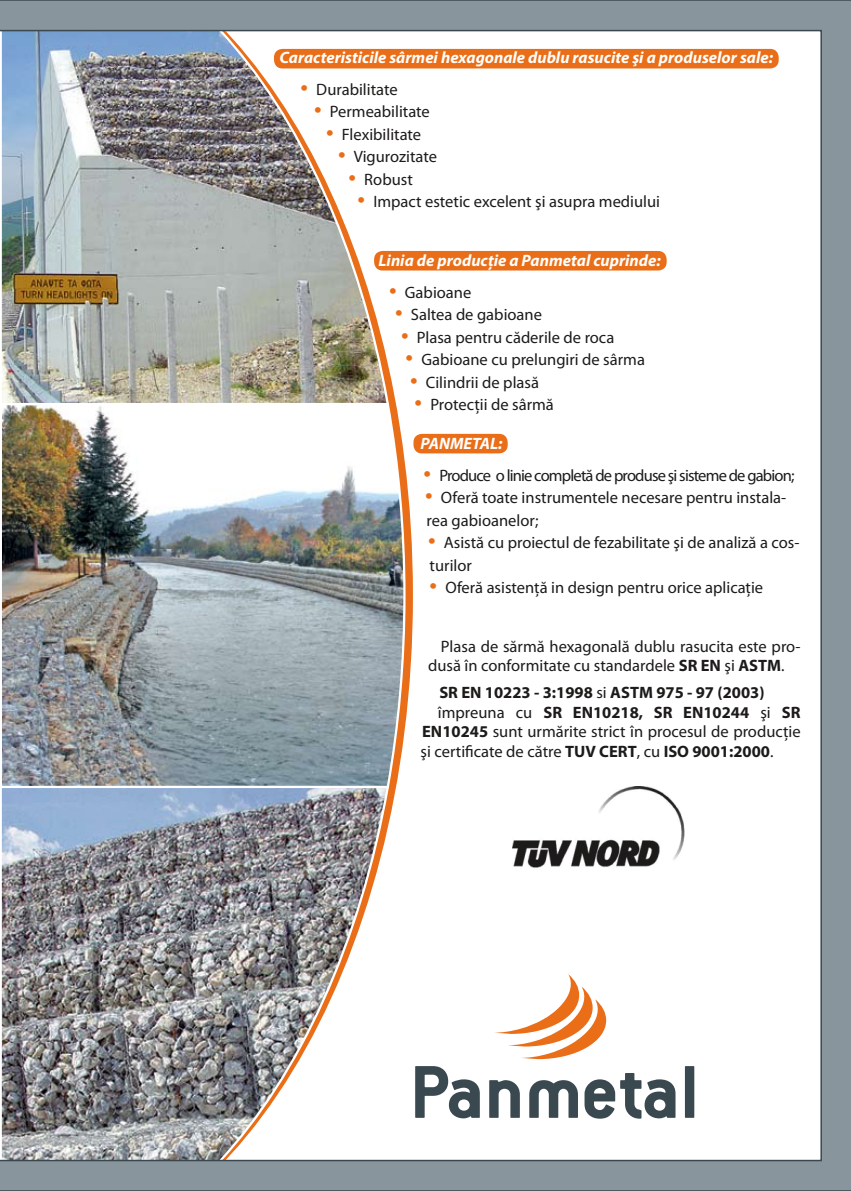
<style>
.page{position:relative;width:851px;height:1191px;background:#fff}
.page>*{position:absolute;margin:0;border:0;box-sizing:border-box;transform-origin:0 0}
.t1{font:27px/22.5px "Myriad Pro";color:#e96e17}
.t2{font:16.5px/19.5px "Myriad Pro";color:#1c1b1a}
.t3{font:italic 700 16.5px "Myriad Pro";color:#fff}
.t4{font:700 16.5px "Myriad Pro";color:#1c1b1a}
.t5{font:16.5px "Myriad Pro";letter-spacing:-.05em;color:#1c1b1a}
.s1{font-weight:700}
.s2{font-weight:400}
</style>
<div class="page">
<img style="left:0;top:0;width:850px;height:1191px">
<svg style="left:415px;top:1066px;width:64px;height:52px"></svg>
<svg style="left:489px;top:1080px;width:30px;height:37px"></svg>
<svg style="left:529px;top:1080px;width:49px;height:37px"></svg>
<svg style="left:584px;top:1073px;width:91px;height:45px"></svg>
<div style="left:684px;top:1066px;width:10px;height:51px;background:#3a484f"></div>
<svg style="left:494px;top:974px;width:112px;height:85px"></svg>
<p class="t3" style="left:279px;top:47px;width:495px">Caracteristicile sârmei hexagonale dublu rasucite şi a produselor sale:</p>
<p class="t2" style="left:316px;top:79px;width:83px">Durabilitate</p>
<p class="t2" style="left:330px;top:102px;width:102px">Permeabilitate</p>
<p class="t2" style="left:342px;top:124px;width:81px">Flexibilitate</p>
<p class="t2" style="left:354px;top:147px;width:85px">Vigurozitate</p>
<p class="t2" style="left:364px;top:169px;width:50px">Robust</p>
<p class="t2" style="left:373px;top:192px;width:288px">Impact estetic excelent şi asupra mediului</p>
<h1 class="t1" style="left:300px;top:74px;width:9px">•</h1>
<h1 class="t1" style="left:314px;top:97px;width:9px">•</h1>
<h1 class="t1" style="left:326px;top:119px;width:9px">•</h1>
<h1 class="t1" style="left:338px;top:142px;width:9px">•</h1>
<h1 class="t1" style="left:348px;top:164px;width:9px">•</h1>
<h1 class="t1" style="left:357px;top:187px;width:9px">•</h1>
<p class="t3" style="left:378px;top:250px;width:283px">Linia de producţie a Panmetal cuprinde:</p>
<p class="t2" style="left:405px;top:282px;width:68px">Gabioane</p>
<p class="t2" style="left:411px;top:304px;width:133px">Saltea de gabioane</p>
<p class="t2" style="left:417px;top:327px;width:199px">Plasa pentru căderile de roca</p>
<p class="t2" style="left:421px;top:349px;width:225px">Gabioane cu prelungiri de sârma</p>
<p class="t2" style="left:426px;top:372px;width:115px">Cilindrii de plasă</p>
<p class="t2" style="left:430px;top:394px;width:125px">Protecţii de sârmă</p>
<p class="t3" style="left:420px;top:433px;width:83px">PANMETAL:</p>
<p class="t5" style="left:439px;top:465px;width:356px">Produce o linie completă de produse şi sisteme de gabion;</p>
<p class="t2" style="left:441px;top:487px;width:347px">Oferă toate instrumentele necesare pentru instala-</p>
<p class="t2" style="left:426px;top:510px;width:113px">rea gabioanelor;</p>
<p class="t2" style="left:444px;top:532px;width:357px">Asistă cu proiectul de fezabilitate şi de analiză a cos-</p>
<p class="t2" style="left:429px;top:555px;width:44px">turilor</p>
<p class="t2" style="left:445px;top:577px;width:319px">Oferă asistenţă in design pentru orice aplicaţie</p>
<h1 class="t1" style="left:389px;top:277px;width:9px">•</h1>
<h1 class="t1" style="left:395px;top:299px;width:9px">•</h1>
<h1 class="t1" style="left:401px;top:322px;width:9px">•</h1>
<h1 class="t1" style="left:405px;top:344px;width:9px">•</h1>
<h1 class="t1" style="left:410px;top:367px;width:9px">•</h1>
<h1 class="t1" style="left:414px;top:389px;width:9px">•</h1>
<h1 class="t1" style="left:423px;top:460px;width:11px">• •</h1>
<h1 class="t1" style="left:428px;top:516px;width:11px;line-height:45px">• •</h1>
<p class="t2" style="left:428px;top:636px;width:374px;text-indent:13px">Plasa de sărmă hexagonală dublu rasucita este pro&shy;dusă în conformitate cu standardele <span class="s1">SR EN</span> şi <span class="s1">ASTM</span>.</p>
<p class="t4" style="left:439px;top:682px;width:326px">SR EN 10223 - 3:1998 <span class="s2">si</span> ASTM 975 - 97 (2003)</p>
<p class="t4" style="left:438px;top:701px;width:364px"><span class="s2">împreuna cu</span> SR EN10218, SR EN10244 <span class="s2">şi</span> SR</p>
<p class="t2" style="left:422px;top:721px;width:380px"><span class="s1">EN10245</span> sunt urmărite strict în procesul de producţie</p>
<p class="t2" style="left:420px;top:741px;width:354px">şi certificate de către <span class="s1">TUV CERT</span>, cu <span class="s1">ISO 9001:2000</span>.</p>
</div>
